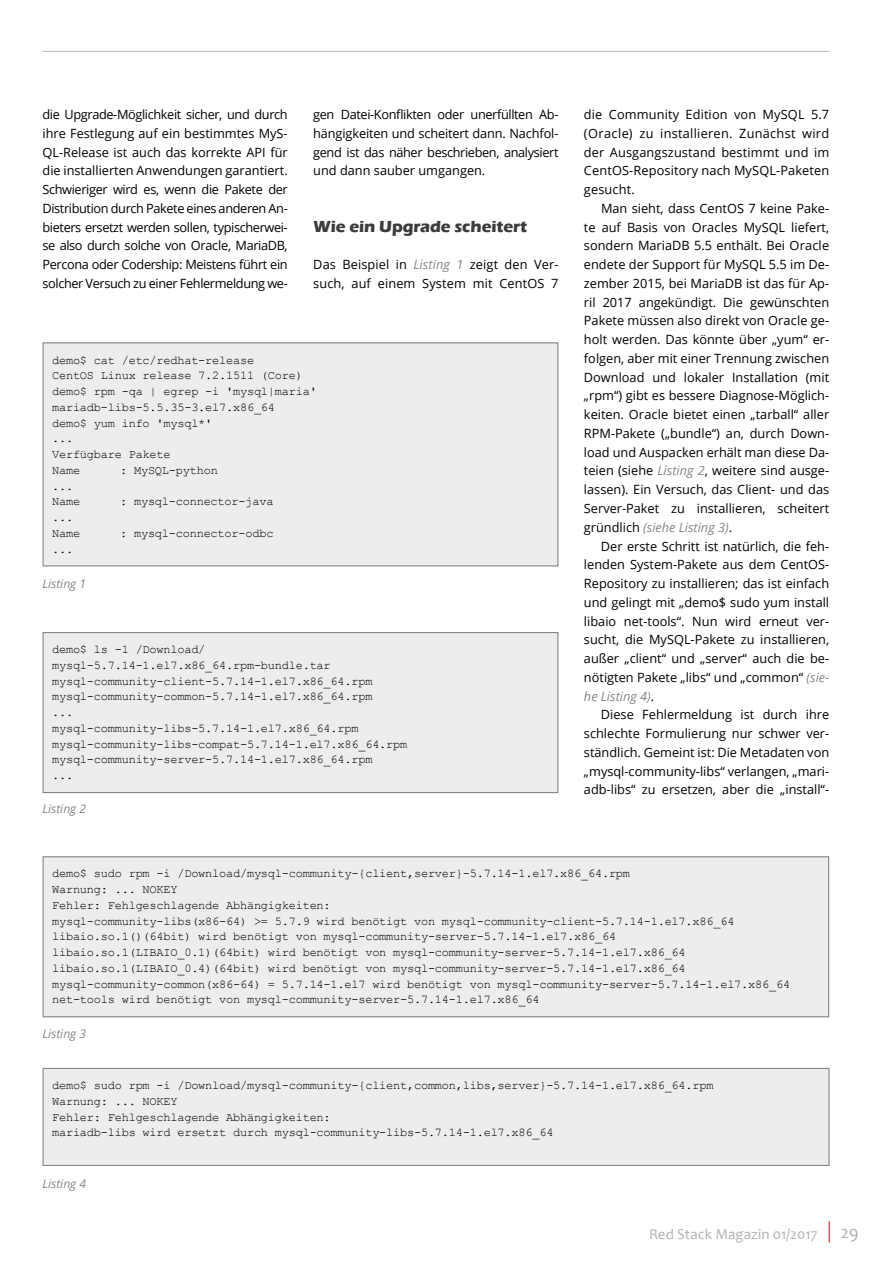
<style>
.page{position:relative;width:893px;height:1263px;background:#fff}
.page>*{position:absolute;margin:0;border:0;box-sizing:border-box;transform-origin:0 0}
.t1{font:18px "Candara";color:#b3b2b2}
.t2{font:700 16.5px "Eras ITC";letter-spacing:-.005em;color:#3c3c3b}
.t3{font:15px "Candara";letter-spacing:.005em;color:#b3b2b2}
.t4{font:12.75px/18.8px "Open Sans";color:#000;text-align:justify}
.t5{font:12px/15.8px "Courier New";letter-spacing:-.02em;color:#000}
.t6{font:italic 12px "Open Sans";color:#878787}
.s1{font-style:italic;color:#878787}
</style>
<div class="page">
<hr style="left:43px;top:51px;width:786px;height:1px;background:#b3b2b2">
<svg style="left:829px;top:1221px;width:1px;height:21px"></svg>
<div style="left:43px;top:343px;width:515px;height:223px;background:#ededed"></div>
<div style="left:43px;top:342px;width:515px;height:224px;border:1px solid #878787"></div>
<div style="left:43px;top:632px;width:515px;height:160px;background:#ededed"></div>
<div style="left:43px;top:632px;width:515px;height:161px;border:1px solid #878787"></div>
<div style="left:43px;top:857px;width:786px;height:160px;background:#ededed"></div>
<div style="left:43px;top:856px;width:786px;height:161px;border:1px solid #878787"></div>
<div style="left:43px;top:1068px;width:786px;height:97px;background:#ededed"></div>
<div style="left:43px;top:1068px;width:787px;height:98px;border:1px solid #878787"></div>
<p class="t4" style="left:43px;top:105px;width:247px">die Upgrade-Möglichkeit sicher, und durch ihre Festlegung auf ein bestimmtes MyS-QL-Release ist auch das korrekte API für die installierten Anwendungen garantiert.<br>Schwieriger wird es, wenn die Pakete der Distribution durch Pakete eines anderen An&shy;bieters ersetzt werden sollen, typischerwei&shy;se also durch solche von Oracle, MariaDB, Percona oder Codership: Meistens führt ein solcher Versuch zu einer Fehlermeldung we-</p>
<p class="t4" style="left:313px;top:105px;width:247px">gen Datei-Konflikten oder unerfüllten Ab&shy;hängigkeiten und scheitert dann. Nachfol&shy;gend ist das näher beschrieben, analysiert und dann sauber umgangen.</p>
<p class="t2" style="left:313px;top:217px;width:216px">Wie ein Upgrade scheitert</p>
<p class="t4" style="left:313px;top:255px;width:247px">Das Beispiel in <span class="s1">Listing 1</span> zeigt den Ver&shy;such, auf einem System mit CentOS 7</p>
<p class="t5" style="left:52px;top:352px;width:266px">demo$ cat /etc/redhat-release<br>CentOS Linux release 7.2.1511 (Core) demo$ rpm -qa | egrep -i 'mysql|maria' mariadb-libs-5.5.35-3.el7.x86_64<br>demo$ yum info 'mysql*'<br>...<br>Verfügbare Pakete<br>Name</p>
<p class="t5" style="left:120px;top:462px;width:99px">: MySQL-python</p>
<p class="t5" style="left:52px;top:477px;width:30px">...<br>Name</p>
<p class="t5" style="left:120px;top:493px;width:155px">: mysql-connector-java</p>
<p class="t5" style="left:52px;top:509px;width:30px">...<br>Name</p>
<p class="t5" style="left:120px;top:525px;width:155px">: mysql-connector-odbc</p>
<p class="t5" style="left:52px;top:540px;width:23px">...</p>
<p class="t6" style="left:43px;top:575px;width:45px">Listing 1</p>
<p class="t5" style="left:52px;top:641px;width:357px">demo$ ls -1 /Download/ mysql-5.7.14-1.el7.x86_64.rpm-bundle.tar mysql-community-client-5.7.14-1.el7.x86_64.rpm mysql-community-common-5.7.14-1.el7.x86_64.rpm<br>...<br>mysql-community-libs-5.7.14-1.el7.x86_64.rpm mysql-community-libs-compat-5.7.14-1.el7.x86_64.rpm mysql-community-server-5.7.14-1.el7.x86_64.rpm<br>...</p>
<p class="t6" style="left:43px;top:800px;width:45px">Listing 2</p>
<p class="t4" style="left:584px;top:105px;width:247px">die Community Edition von MySQL 5.7 (Oracle) zu installieren. Zunächst wird der Ausgangszustand bestimmt und im CentOS-Repository nach MySQL-Paketen gesucht.</p>
<p class="t4" style="left:584px;top:199px;width:247px;text-indent:17px">Man sieht, dass CentOS 7 keine Pake&shy;te auf Basis von Oracles MySQL liefert, sondern MariaDB 5.5 enthält. Bei Oracle endete der Support für MySQL 5.5 im De&shy;zember 2015, bei MariaDB ist das für Ap&shy;ril 2017 angekündigt. Die gewünschten Pakete müssen also direkt von Oracle ge&shy;holt werden. Das könnte über „yum“ er&shy;folgen, aber mit einer Trennung zwischen Download und lokaler Installation (mit „rpm“) gibt es bessere Diagnose-Möglich&shy;keiten. Oracle bietet einen „tarball“ aller RPM-Pakete („bundle“) an, durch Down&shy;load und Auspacken erhält man diese Da&shy;teien (siehe <span class="s1">Listing 2</span>, weitere sind ausge&shy;lassen). Ein Versuch, das Client- und das Server-Paket zu installieren, scheitert gründlich <span class="s1">(siehe Listing 3)</span>.</p>
<p class="t4" style="left:584px;top:536px;width:247px;text-indent:17px">Der erste Schritt ist natürlich, die feh&shy;lenden System-Pakete aus dem CentOS-Repository zu installieren; das ist einfach und gelingt mit „demo$ sudo yum install libaio net-tools“. Nun wird erneut ver&shy;sucht, die MySQL-Pakete zu installieren, außer „client“ und „server“ auch die be&shy;nötigten Pakete „libs“ und „common“ <span class="s1">(sie&shy;he Listing 4)</span>.</p>
<p class="t4" style="left:584px;top:705px;width:247px;text-indent:17px">Diese Fehlermeldung ist durch ihre schlechte Formulierung nur schwer ver&shy;ständlich. Gemeint ist: Die Metadaten von „mysql-community-libs“ verlangen, „mari&shy;adb-libs“ zu ersetzen, aber die „install“-</p>
<p class="t5" style="left:52px;top:865px;width:739px">demo$ sudo rpm -i /Download/mysql-community-{client,server}-5.7.14-1.el7.x86_64.rpm<br>Warnung: ... NOKEY<br>Fehler: Fehlgeschlagende Abhängigkeiten:<br>mysql-community-libs(x86-64) &gt;= 5.7.9 wird benötigt von mysql-community-client-5.7.14-1.el7.x86_64 libaio.so.1()(64bit) wird benötigt von mysql-community-server-5.7.14-1.el7.x86_64 libaio.so.1(LIBAIO_0.1)(64bit) wird benötigt von mysql-community-server-5.7.14-1.el7.x86_64 libaio.so.1(LIBAIO_0.4)(64bit) wird benötigt von mysql-community-server-5.7.14-1.el7.x86_64 mysql-community-common(x86-64) = 5.7.14-1.el7 wird benötigt von mysql-community-server-5.7.14-1.el7.x86_64 net-tools wird benötigt von mysql-community-server-5.7.14-1.el7.x86_64</p>
<p class="t6" style="left:43px;top:1025px;width:45px">Listing 3</p>
<p class="t5" style="left:52px;top:1077px;width:663px">demo$ sudo rpm -i /Download/mysql-community-{client,common,libs,server}-5.7.14-1.el7.x86_64.rpm Warnung: ... NOKEY<br>Fehler: Fehlgeschlagende Abhängigkeiten:<br>mariadb-libs wird ersetzt durch mysql-community-libs-5.7.14-1.el7.x86_64</p>
<p class="t6" style="left:43px;top:1175px;width:45px">Listing 4</p>
<p class="t3" style="left:649px;top:1224px;width:170px">Red Stack Magazin 01/2017</p>
<h1 class="t1" style="left:841px;top:1221px;width:19px">29</h1>
</div>
